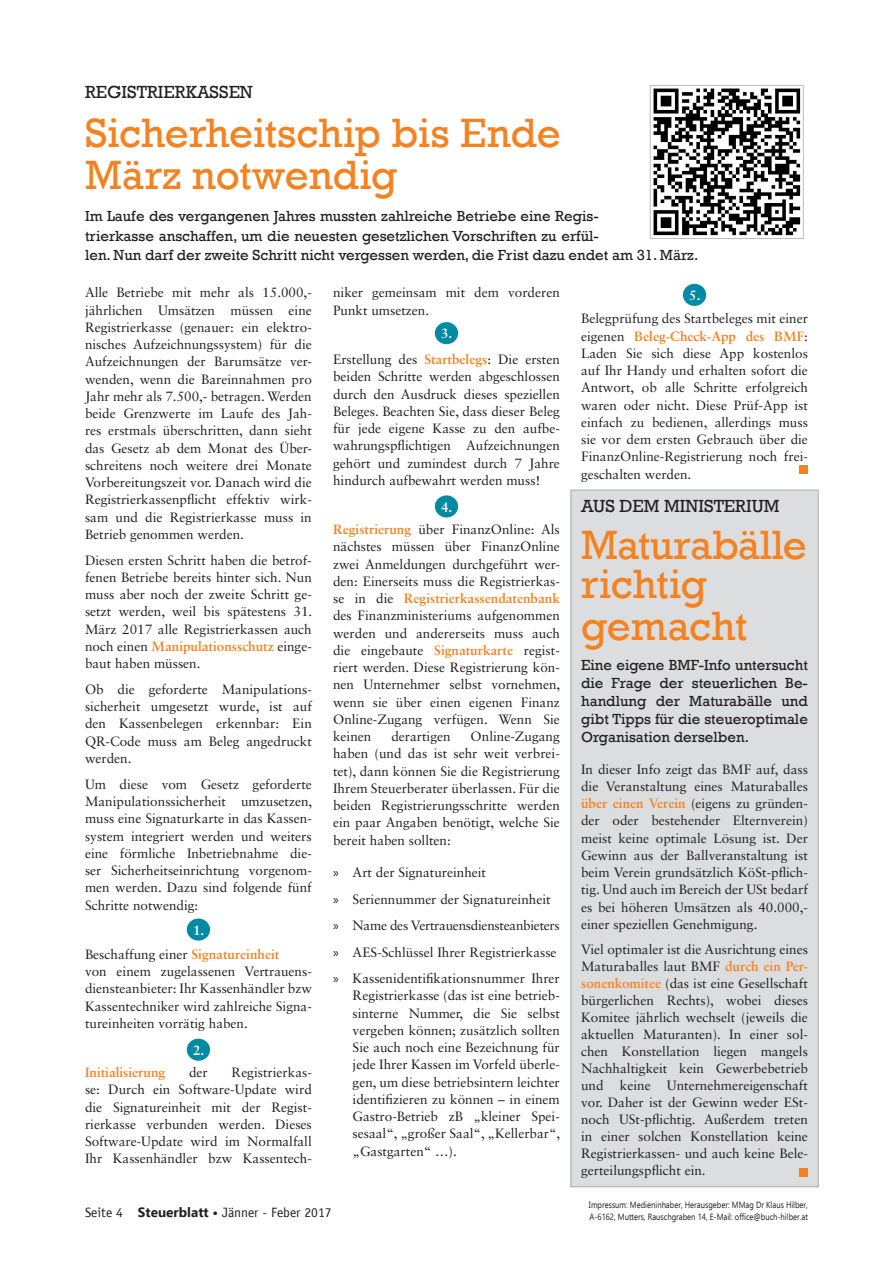
<style>
.page{position:relative;width:893px;height:1263px;background:#fff}
.page>*{position:absolute;margin:0;border:0;box-sizing:border-box;transform-origin:0 0}
.t1{font:42px/40.5px "Rockwell";letter-spacing:-.01em;color:#f58220}
.t2{font:18px "Rockwell";color:#231f20}
.t3{font:15px/18px "Rockwell";color:#231f20}
.t4{font:13.5px/17.2px "Sabon LT Std";color:#231f20;text-align:justify}
.t5{font:13.5px "Officina Sans LT";color:#231f20}
.t6{font:700 13.5px "Sabon LT Std";color:#f58220}
.t7{font:700 13.5px "Sabon LT Std";color:#fff}
.t8{font:9px/12px "Ebrima";color:#231f20;scale:.85 1}
.s1{font-weight:700;color:#f58220}
.s2{font-family:"Myriad Pro"}
.s3{font-family:"Ebrima";font-weight:700}
</style>
<div class="page">
<div style="left:570px;top:490px;width:249px;height:697px;background:#dcdddf;border:1px solid #a8a9ad"></div>
<div style="left:799px;top:1168px;width:9px;height:9px;background:#f58220"></div>
<div style="left:187px;top:918px;width:23px;height:22px;background:#008aa4;border-radius:50%"></div>
<div style="left:187px;top:1039px;width:23px;height:22px;background:#008aa4;border-radius:50%"></div>
<div style="left:435px;top:322px;width:23px;height:22px;background:#008aa4;border-radius:50%"></div>
<div style="left:435px;top:495px;width:23px;height:22px;background:#008aa4;border-radius:50%"></div>
<div style="left:683px;top:284px;width:23px;height:22px;background:#008aa4;border-radius:50%"></div>
<div style="left:799px;top:466px;width:9px;height:8px;background:#f58220"></div>
<img style="left:653px;top:88px;width:148px;height:148px">
<div style="left:650px;top:85px;width:154px;height:154px;border:1px solid #bcbdc0"></div>
<h2 class="t2" style="left:85px;top:81px;width:33px">Registri</h2>
<h2 class="t2" style="left:164px;top:81px;width:23px">erkass</h2>
<h2 class="t2" style="left:229px;top:81px;width:26px">en</h2>
<h1 class="t1" style="left:85px;top:113px;width:477px;line-height:42px">Sicherheitschip bis Ende<br>März notwendig</h1>
<p class="t3" style="left:85px;top:207px;width:612px;line-height:19.5px">Im Laufe des vergangenen Jahres mussten zahlreiche Betriebe eine Regis-<br>trierkasse anschaffen, um die neuesten gesetzlichen Vorschriften zu erfül-<br>len. Nun darf der zweite Schritt nicht vergessen werden, die Frist dazu endet am 31. März.</p>
<p class="t4" style="left:85px;top:284px;width:228px">Alle Betriebe mit mehr als 15.000,- jährlichen Umsätzen müssen eine Registrierkasse (genauer: ein elektro&shy;nisches Aufzeichnungssystem) für die Aufzeichnungen der Barumsätze ver&shy;wenden, wenn die Bareinnahmen pro Jahr mehr als 7.500,- betragen. Werden beide Grenzwerte im Laufe des Jah&shy;res erstmals überschritten, dann sieht das Gesetz ab dem Monat des Über&shy;schreitens noch weitere drei Monate Vorbereitungszeit vor. Danach wird die Registrierkassenpflicht effektiv wirk&shy;sam und die Registrierkasse muss in Betrieb genommen werden.</p>
<p class="t4" style="left:85px;top:551px;width:229px">Diesen ersten Schritt haben die betrof&shy;fenen Betriebe bereits hinter sich. Nun muss aber noch der zweite Schritt ge&shy;setzt werden, weil bis spätestens 31.<br>März 2017 alle Registrierkassen auch noch einen <span class="s1">Manipulationsschutz</span> einge&shy;baut haben müssen.</p>
<p class="t4" style="left:85px;top:680px;width:228px">Ob die geforderte Manipulations&shy;sicherheit umgesetzt wurde, ist auf den Kassenbelegen erkennbar: Ein QR-Code muss am Beleg angedruckt werden.</p>
<p class="t4" style="left:85px;top:775px;width:229px">Um diese vom Gesetz geforderte Manipulationssicherheit umzusetzen, muss eine Signaturkarte in das Kassen&shy;system integriert werden und weiters eine förmliche Inbetriebnahme die&shy;ser Sicherheitseinrichtung vorgenom&shy;men werden. Dazu sind folgende fünf Schritte notwendig:</p>
<p class="t4" style="left:85px;top:945px;width:228px;text-align:left">Beschaffung einer <span class="s1">Signatureinheit<br></span>von einem zugelassenen Vertrauens&shy;diensteanbieter: Ihr Kassenhändler bzw Kassentechniker wird zahlreiche Signa&shy;tureinheiten vorrätig haben.</p>
<p class="t6" style="left:85px;top:1064px;width:82px">Initialisierung</p>
<p class="t4" style="left:189px;top:1064px;width:20px">der</p>
<p class="t4" style="left:333px;top:284px;width:228px">niker gemeinsam mit dem vorderen<br>Punkt umsetzen.</p>
<p class="t4" style="left:333px;top:351px;width:228px">Erstellung des <span class="s1">Startbelegs</span>: Die ersten beiden Schritte werden abgeschlossen durch den Ausdruck dieses speziellen Beleges. Beachten Sie, dass dieser Beleg für jede eigene Kasse zu den aufbe&shy;wahrungspflichtigen Aufzeichnungen gehört und zumindest durch 7 Jahre hindurch aufbewahrt werden muss!</p>
<p class="t4" style="left:333px;top:521px;width:229px"><span class="s1">Registrierung</span> über FinanzOnline: Als nächstes müssen über FinanzOnline zwei Anmeldungen durchgeführt wer&shy;den: Einerseits muss die Registrierkas&shy;se in die <span class="s1">Registrierkassendatenbank </span>des Finanzministeriums aufgenommen werden und andererseits muss auch die eingebaute <span class="s1">Signaturkarte</span> regist&shy;riert werden. Diese Registrierung kön&shy;nen Unternehmer selbst vornehmen, wenn sie über einen eigenen Finanz Online-Zugang verfügen. Wenn Sie keinen</p>
<p class="t7" style="left:689px;top:287px;width:13px">5.</p>
<p class="t4" style="left:581px;top:310px;width:228px">Belegprüfung des Startbeleges mit einer eigenen <span class="s1">Beleg-Check-App des BMF</span>:<br>Laden Sie sich diese App kostenlos auf Ihr Handy und erhalten sofort die Antwort, ob alle Schritte erfolgreich waren oder nicht. Diese Prüf-App ist einfach zu bedienen, allerdings muss sie vor dem ersten Gebrauch über die FinanzOnline-Registrierung noch frei&shy;geschalten werden.</p>
<h2 class="t2" style="left:581px;top:496px;width:167px">Aus dem Ministerium</h2>
<h1 class="t1" style="left:581px;top:525px;width:227px">Maturabälle richtig gemacht</h1>
<p class="t3" style="left:581px;top:657px;width:228px;text-align:justify">Eine eigene BMF-Info untersucht die Frage der steuerlichen Be&shy;handlung der Maturabälle und gibt Tipps für die steueroptimale Organisation derselben.</p>
<p class="t4" style="left:581px;top:760px;width:228px">In dieser Info zeigt das BMF auf, dass die Veranstaltung eines Maturaballes <span class="s1">über einen Verein</span> (eigens zu gründen&shy;der oder bestehender Elternverein) meist keine optimale Lösung ist. Der Gewinn aus der Ballveranstaltung ist beim Verein grundsätzlich KöSt-pflich&shy;tig. Und auch im Bereich der USt bedarf es bei höheren Umsätzen als 40.000,- einer speziellen Genehmigung.</p>
<p class="t4" style="left:581px;top:941px;width:228px">Viel optimaler ist die Ausrichtung eines Maturaballes laut BMF <span class="s1">durch ein Per&shy;sonenkomitee</span> (das ist eine Gesellschaft bürgerlichen Rechts), wobei dieses Komitee jährlich wechselt (jeweils die aktuellen Maturanten). In einer sol&shy;chen Konstellation liegen mangels Nachhaltigkeit kein Gewerbebetrieb und keine Unternehmereigenschaft vor. Daher ist der Gewinn weder ESt&shy;noch USt-pflichtig. Außerdem treten in einer solchen Konstellation keine Registrierkassen- und auch keine Bele&shy;gerteilungspflicht ein.</p>
<p class="t7" style="left:441px;top:325px;width:13px">3.</p>
<p class="t7" style="left:441px;top:498px;width:13px">4.</p>
<p class="t4" style="left:333px;top:728px;width:228px;text-indent:138px">Online-Zugang haben (und das ist sehr weit verbrei&shy;tet), dann können Sie die Registrierung Ihrem Steuerberater überlassen. Für die beiden Registrierungsschritte werden ein paar Angaben benötigt, welche Sie bereit haben sollten:</p>
<p class="t4" style="left:333px;top:859px;width:228px;line-height:26.5px;text-align:left"><span class="s2">»</span> Art der Signatureinheit<br><span class="s2">»</span> Seriennummer der Signatureinheit<br><span class="s2">»</span> Name des Vertrauensdiensteanbieters <span class="s2">»</span> AES-Schlüssel Ihrer Registrierkasse <span class="s2">»</span> Kassenidentifikationsnummer Ihrer</p>
<p class="t4" style="left:353px;top:987px;width:209px">Registrierkasse (das ist eine betrieb&shy;sinterne Nummer, die Sie selbst vergeben können; zusätzlich sollten Sie auch noch eine Bezeichnung für jede Ihrer Kassen im Vorfeld überle&shy;gen, um diese betriebsintern leichter identifizieren zu können – in einem Gastro-Betrieb zB „kleiner Spei&shy;sesaal“, „großer Saal“, „Kellerbar“, „Gastgarten“ …).</p>
<p class="t4" style="left:391px;top:728px;width:61px">derartigen</p>
<p class="t7" style="left:193px;top:922px;width:13px">1.</p>
<p class="t7" style="left:193px;top:1042px;width:13px">2.</p>
<p class="t4" style="left:85px;top:1064px;width:228px;text-indent:147px">Registrierkas&shy;se: Durch ein Software-Update wird die Signatureinheit mit der Regist&shy;rierkasse verbunden werden. Dieses Software-Update wird im Normalfall Ihr Kassenhändler bzw Kassentech-</p>
<p class="t5" style="left:85px;top:1205px;width:248px">Seite 4 <span class="s3">Steuerblatt •</span> Jänner - Feber 2017</p>
<p class="t8" style="left:589px;top:1198px;width:259px">Impressum: Medieninhaber, Herausgeber: MMag Dr Klaus Hilber,<br>A-6162, Mutters, Rauschgraben 14, E-Mail: office@buch-hilber.at</p>
</div>
